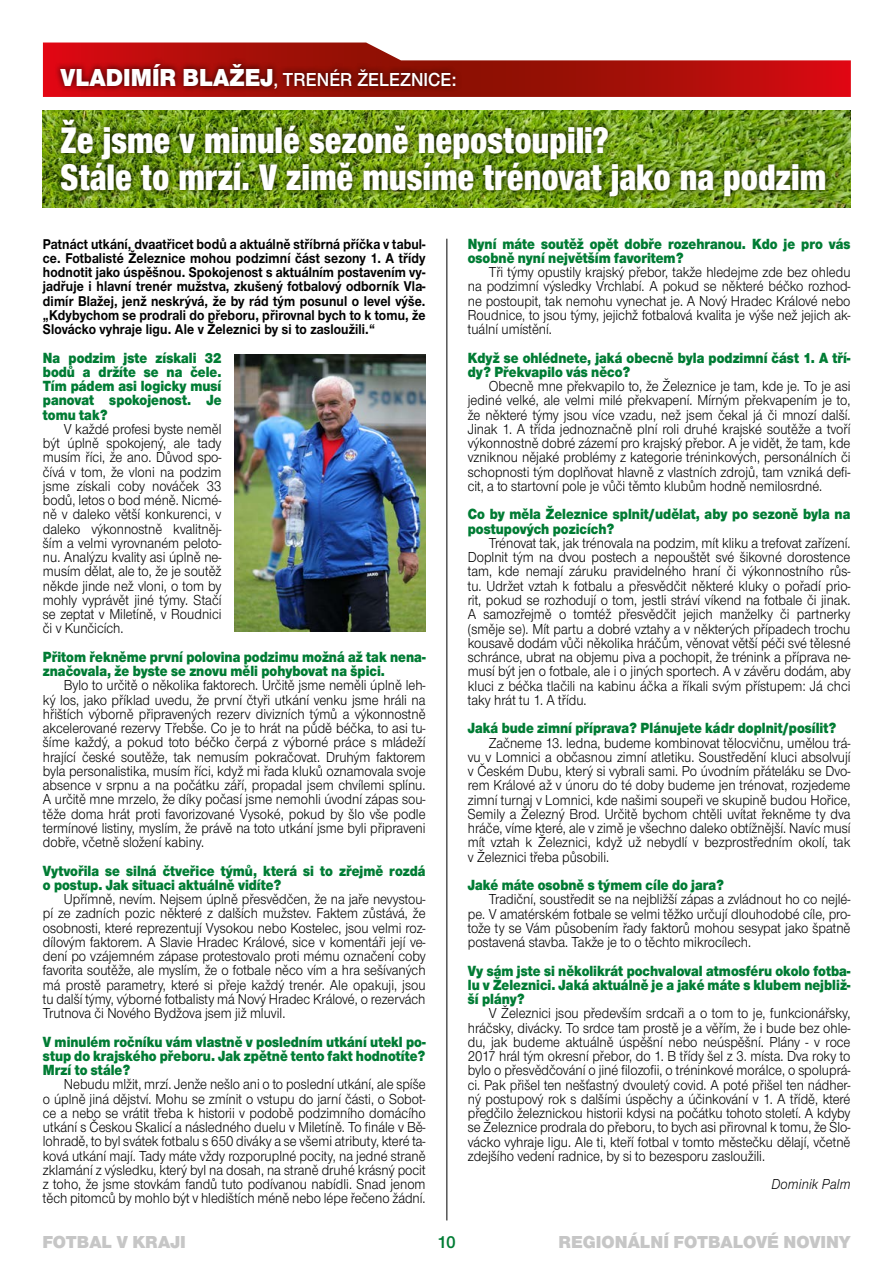
<style>
.page{position:relative;width:893px;height:1263px;background:#fff}
.page>*{position:absolute;margin:0;border:0;box-sizing:border-box;transform-origin:0 0}
.t1{font:38.25px/37.5px "Nimbus Sans Novus TOT Bla Con";color:#fff;scale:.94 1}
.t2{font:19.5px "Nimbus Sans Novus TOT Sem Bol";color:#fff;scale:.94 1}
.t3{font:900 18px "Nimbus Sans Novus TOT";color:#c6c6c6}
.t4{font:18px "Nimbus Sans Novus TOT Sem Bol";color:#007c34}
.t5{font:900 15.3px/14.2px "Nimbus Sans Novus TOT";color:#007c34;scale:.88 1}
.t6{font:15px/14.2px "Nimbus Sans Novus TOT";color:#000;text-align:justify;scale:.9 1}
.t7{font:italic 15px "Nimbus Sans Novus TOT";letter-spacing:.01em;color:#000;scale:.9 1}
.t8{font:700 14.7px/14.2px "Nimbus Sans Novus TOT";letter-spacing:.01em;color:#000;text-align:justify;scale:.89 1}
.s1{font-family:"Nimbus Sans Novus TOT";font-weight:900;font-size:25.5px}
</style>
<div class="page">
<hr style="left:446px;top:239px;width:1px;height:981px;background:#000">
<svg style="left:43px;top:43px;width:808px;height:54px"></svg>
<div style="left:53px;top:57px;width:409px;height:38px;background:#000;opacity:.75"></div>
<img style="left:43px;top:110px;width:807px;height:98px">
<div style="left:55px;top:112px;width:777px;height:90px;background:#000;opacity:.75"></div>
<img style="left:234px;top:354px;width:192px;height:277px">
<h2 class="t2" style="left:61px;top:68px;width:423px"><span class="s1">VLADIMÍR BLAŽEJ</span>, TRENÉR ŽELEZNICE:</h2>
<h1 class="t1" style="left:61px;top:121px;width:816px">Že jsme v minulé sezoně nepostoupili?<br>Stále to mrzí. V zimě musíme trénovat jako na podzim</h1>
<p class="t8" style="left:43px;top:236px;width:431px">Patnáct utkání, dvaatřicet bodů a aktuálně stříbrná příčka v tabul&shy;ce. Fotbalisté Železnice mohou podzimní část sezony 1. A třídy hodnotit jako úspěšnou. Spokojenost s aktuálním postavením vy&shy;jadřuje i hlavní trenér mužstva, zkušený fotbalový odborník Vla&shy;dimír Blažej, jenž neskrývá, že by rád tým posunul o level výše. „Kdybychom se prodrali do přeboru, přirovnal bych to k tomu, že Slovácko vyhraje ligu. Ale v Železnici by si to zasloužili.“</p>
<p class="t5" style="left:43px;top:350px;width:204px;text-align:justify">Na podzim jste získali 32 bodů a držíte se na čele.<br>Tím pádem asi logicky musí panovat spokojenost. Je tomu tak?</p>
<p class="t6" style="left:43px;top:422px;width:200px;text-indent:21px">V každé profesi byste neměl být úplně spokojený, ale tady musím říci, že ano. Důvod spo&shy;čívá v tom, že vloni na podzim jsme získali coby nováček 33 bodů, letos o bod méně. Nicmé&shy;ně v daleko větší konkurenci, v daleko výkonnostně kvalitněj&shy;ším a velmi vyrovnaném peloto&shy;nu. Analýzu kvality asi úplně ne&shy;musím dělat, ale to, že je soutěž někde jinde než vloni, o tom by mohly vyprávět jiné týmy. Stačí se zeptat v Miletíně, v Roudnici či v Kunčicích.</p>
<p class="t5" style="left:43px;top:649px;width:436px">Přitom řekněme první polovina podzimu možná až tak nena&shy;značovala, že byste se znovu měli pohybovat na špici.</p>
<p class="t6" style="left:43px;top:678px;width:427px;text-indent:21px">Bylo to určitě o několika faktorech. Určitě jsme neměli úplně leh&shy;ký los, jako příklad uvedu, že první čtyři utkání venku jsme hráli na hřištích výborně připravených rezerv divizních týmů a výkonnostně akcelerované rezervy Třebše. Co je to hrát na půdě béčka, to asi tu&shy;šíme každý, a pokud toto béčko čerpá z výborné práce s mládeží hrající české soutěže, tak nemusím pokračovat. Druhým faktorem byla personalistika, musím říci, když mi řada kluků oznamovala svoje absence v srpnu a na počátku září, propadal jsem chvílemi splínu.<br>A určitě mne mrzelo, že díky počasí jsme nemohli úvodní zápas sou&shy;těže doma hrát proti favorizované Vysoké, pokud by šlo vše podle termínové listiny, myslím, že právě na toto utkání jsme byli připraveni dobře, včetně složení kabiny.</p>
<p class="t5" style="left:43px;top:863px;width:436px">Vytvořila se silná čtveřice týmů, která si to zřejmě rozdá o postup. Jak situaci aktuálně vidíte?</p>
<p class="t6" style="left:43px;top:892px;width:427px;text-indent:21px">Upřímně, nevím. Nejsem úplně přesvědčen, že na jaře nevystou&shy;pí ze zadních pozic některé z dalších mužstev. Faktem zůstává, že osobnosti, které reprezentují Vysokou nebo Kostelec, jsou velmi roz&shy;dílovým faktorem. A Slavie Hradec Králové, sice v komentáři její ve&shy;dení po vzájemném zápase protestovalo proti mému označení coby favorita soutěže, ale myslím, že o fotbale něco vím a hra sešívaných má prostě parametry, které si přeje každý trenér. Ale opakuji, jsou tu další týmy, výborné fotbalisty má Nový Hradec Králové, o rezervách Trutnova či Nového Bydžova jsem již mluvil.</p>
<p class="t5" style="left:43px;top:1034px;width:436px;text-align:justify">V minulém ročníku vám vlastně v posledním utkání utekl po&shy;stup do krajského přeboru. Jak zpětně tento fakt hodnotíte?<br>Mrzí to stále?</p>
<p class="t6" style="left:43px;top:1077px;width:427px;text-indent:21px">Nebudu mlžit, mrzí. Jenže nešlo ani o to poslední utkání, ale spíše o úplně jiná dějství. Mohu se zmínit o vstupu do jarní části, o Sobot&shy;ce a nebo se vrátit třeba k historii v podobě podzimního domácího utkání s Českou Skalicí a následného duelu v Miletíně. To finále v Bě&shy;lohradě, to byl svátek fotbalu s 650 diváky a se všemi atributy, které ta&shy;ková utkání mají. Tady máte vždy rozporuplné pocity, na jedné straně zklamání z výsledku, který byl na dosah, na straně druhé krásný pocit z toho, že jsme stovkám fandů tuto podívanou nabídli. Snad jenom těch pitomců by mohlo být v hledištích méně nebo lépe řečeno žádní.</p>
<p class="t5" style="left:468px;top:236px;width:436px">Nyní máte soutěž opět dobře rozehranou. Kdo je pro vás osobně nyní největším favoritem?</p>
<p class="t6" style="left:468px;top:265px;width:427px;text-indent:21px">Tři týmy opustily krajský přebor, takže hledejme zde bez ohledu na podzimní výsledky Vrchlabí. A pokud se některé béčko rozhod&shy;ne postoupit, tak nemohu vynechat je. A Nový Hradec Králové nebo Roudnice, to jsou týmy, jejichž fotbalová kvalita je výše než jejich ak&shy;tuální umístění.</p>
<p class="t5" style="left:468px;top:350px;width:436px">Když se ohlédnete, jaká obecně byla podzimní část 1. A tří&shy;dy? Překvapilo vás něco?</p>
<p class="t6" style="left:468px;top:379px;width:427px;text-indent:21px">Obecně mne překvapilo to, že Železnice je tam, kde je. To je asi jediné velké, ale velmi milé překvapení. Mírným překvapením je to, že některé týmy jsou více vzadu, než jsem čekal já či mnozí další.<br>Jinak 1. A třída jednoznačně plní roli druhé krajské soutěže a tvoří výkonnostně dobré zázemí pro krajský přebor. A je vidět, že tam, kde vzniknou nějaké problémy z kategorie tréninkových, personálních či schopnosti tým doplňovat hlavně z vlastních zdrojů, tam vzniká defi&shy;cit, a to startovní pole je vůči těmto klubům hodně nemilosrdné.</p>
<p class="t5" style="left:468px;top:507px;width:436px">Co by měla Železnice splnit/udělat, aby po sezoně byla na postupových pozicích?</p>
<p class="t6" style="left:468px;top:536px;width:427px;text-indent:21px">Trénovat tak, jak trénovala na podzim, mít kliku a trefovat zařízení.<br>Doplnit tým na dvou postech a nepouštět své šikovné dorostence tam, kde nemají záruku pravidelného hraní či výkonnostního růs&shy;tu. Udržet vztah k fotbalu a přesvědčit některé kluky o pořadí prio&shy;rit, pokud se rozhodují o tom, jestli stráví víkend na fotbale či jinak.<br>A samozřejmě o tomtéž přesvědčit jejich manželky či partnerky (směje se). Mít partu a dobré vztahy a v některých případech trochu kousavě dodám vůči několika hráčům, věnovat větší péči své tělesné schránce, ubrat na objemu piva a pochopit, že trénink a příprava ne&shy;musí být jen o fotbale, ale i o jiných sportech. A v závěru dodám, aby kluci z béčka tlačili na kabinu áčka a říkali svým přístupem: Já chci taky hrát tu 1. A třídu.</p>
<p class="t5" style="left:468px;top:721px;width:420px">Jaká bude zimní příprava? Plánujete kádr doplnit/posílit?</p>
<p class="t6" style="left:468px;top:735px;width:427px;text-indent:21px">Začneme 13. ledna, budeme kombinovat tělocvičnu, umělou trá&shy;vu v Lomnici a občasnou zimní atletiku. Soustředění kluci absolvují v Českém Dubu, který si vybrali sami. Po úvodním přáteláku se Dvo&shy;rem Králové až v únoru do té doby budeme jen trénovat, rozjedeme zimní turnaj v Lomnici, kde našimi soupeři ve skupině budou Hořice, Semily a Železný Brod. Určitě bychom chtěli uvítat řekněme ty dva hráče, víme které, ale v zimě je všechno daleko obtížnější. Navíc musí mít vztah k Železnici, když už nebydlí v bezprostředním okolí, tak v Železnici třeba působili.</p>
<p class="t5" style="left:468px;top:878px;width:293px">Jaké máte osobně s týmem cíle do jara?</p>
<p class="t6" style="left:468px;top:892px;width:427px;text-indent:21px">Tradiční, soustředit se na nejbližší zápas a zvládnout ho co nejlé&shy;pe. V amatérském fotbale se velmi těžko určují dlouhodobé cíle, pro&shy;tože ty se Vám působením řady faktorů mohou sesypat jako špatně postavená stavba. Takže je to o těchto mikrocílech.</p>
<p class="t5" style="left:468px;top:963px;width:436px;text-align:justify">Vy sám jste si několikrát pochvaloval atmosféru okolo fotba&shy;lu v Železnici. Jaká aktuálně je a jaké máte s klubem nejbliž&shy;ší plány?</p>
<p class="t6" style="left:468px;top:1006px;width:427px;text-indent:21px">V Železnici jsou především srdcaři a o tom to je, funkcionářsky, hráčsky, divácky. To srdce tam prostě je a věřím, že i bude bez ohle&shy;du, jak budeme aktuálně úspěšní nebo neúspěšní. Plány - v roce 2017 hrál tým okresní přebor, do 1. B třídy šel z 3. místa. Dva roky to bylo o přesvědčování o jiné filozofii, o tréninkové morálce, o spoluprá&shy;ci. Pak přišel ten nešťastný dvouletý covid. A poté přišel ten nádher&shy;ný postupový rok s dalšími úspěchy a účinkování v 1. A třídě, které předčilo železnickou historii kdysi na počátku tohoto století. A kdyby se Železnice prodrala do přeboru, to bych asi přirovnal k tomu, že Slo&shy;vácko vyhraje ligu. Ale ti, kteří fotbal v tomto městečku dělají, včetně zdejšího vedení radnice, by si to bezesporu zasloužili.</p>
<p class="t7" style="left:771px;top:1176px;width:89px">Dominik Palm</p>
<p class="t3" style="left:42px;top:1231px;width:145px">FOTBAL V KRAJI</p>
<p class="t4" style="left:437px;top:1231px;width:20px">10</p>
<p class="t3" style="left:558px;top:1231px;width:293px">REGIONÁLNÍ FOTBALOVÉ NOVINY</p>
</div>
